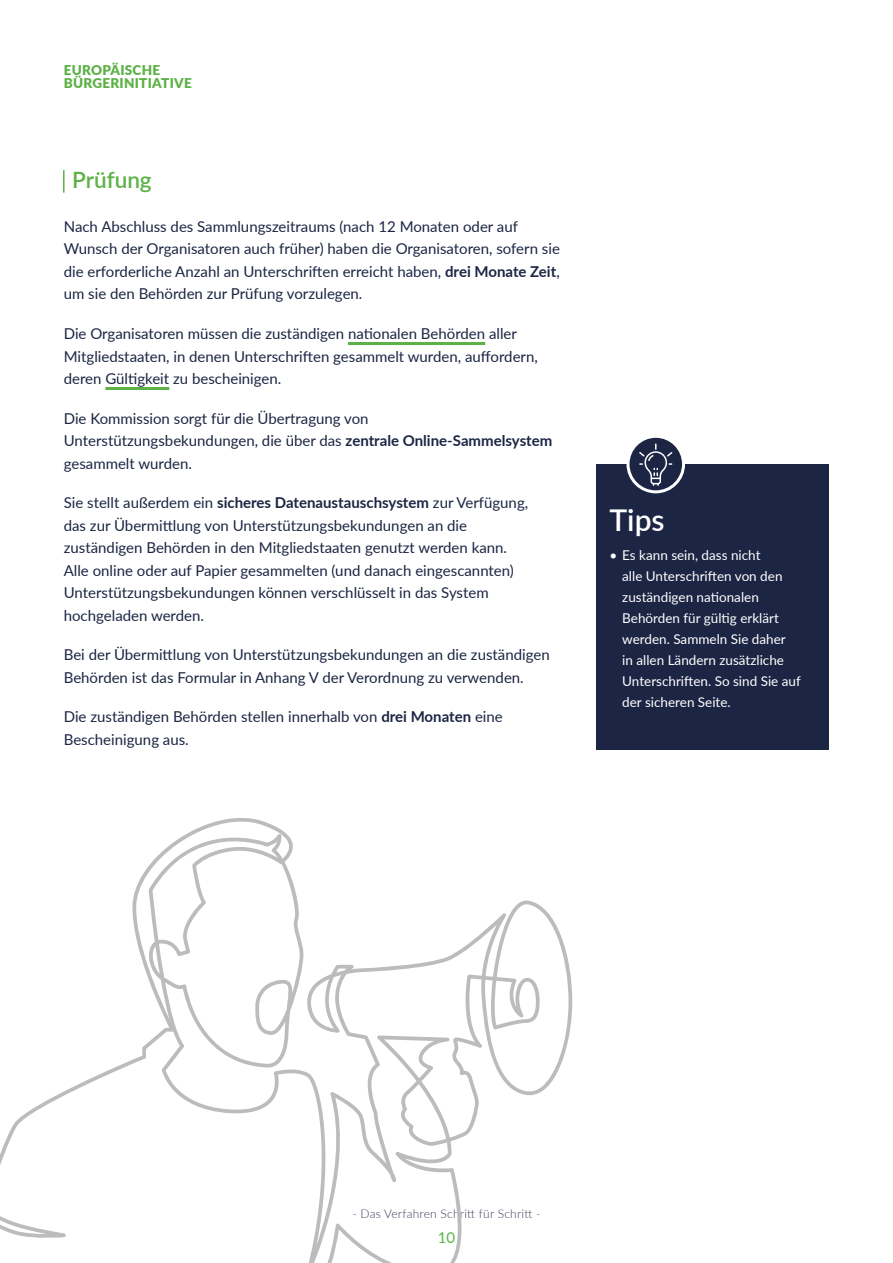
<style>
.page{position:relative;width:893px;height:1263px;background:#fff}
.page>*{position:absolute;margin:0;border:0;box-sizing:border-box;transform-origin:0 0}
.t1{font:600 30px "Lato";color:#fff}
.t2{font:600 22.5px "Lato";color:#5cb246}
.t3{font:15px/22.5px "Lato";color:#1c2543}
.t4{font:15px "Lato";color:#5cb246}
.t5{font:13.5px/21px "Lato";color:#fff}
.t6{font:900 13.5px/13.5px "Lato";letter-spacing:.02em;color:#5cb246}
.t7{font:300 12px "Lato";letter-spacing:.02em;color:#3c3e5c}
.s1{font-weight:700}
</style>
<div class="page">
<svg style="left:0;top:818px;width:573px;height:445px"></svg>
<hr style="left:63px;top:170px;width:2px;height:23px;background:#5cb246">
<hr style="left:348px;top:342px;width:137px;height:3px;background:#5cb246">
<hr style="left:105px;top:387px;width:64px;height:3px;background:#5cb246">
<div style="left:597px;top:464px;width:232px;height:286px;background:#1c2543"></div>
<svg style="left:628px;top:436px;width:55px;height:56px"></svg>
<div style="left:626px;top:435px;width:59px;height:58px;border:3px solid #fff;border-radius:50%"></div>
<svg style="left:639px;top:443px;width:33px;height:43px"></svg>
<p class="t6" style="left:64px;top:62px;width:129px">EUROPÄISCHE<br>BÜRGERINITIATIVE</p>
<h2 class="t2" style="left:72px;top:164px;width:81px">Prüfung</h2>
<p class="t3" style="left:64px;top:215px;width:498px">Nach Abschluss des Sammlungszeitraums (nach 12 Monaten oder auf Wunsch der Organisatoren auch früher) haben die Organisatoren, sofern sie die erforderliche Anzahl an Unterschriften erreicht haben, <span class="s1">drei Monate Zeit</span>, um sie den Behörden zur Prüfung vorzulegen.</p>
<p class="t3" style="left:64px;top:322px;width:476px">Die Organisatoren müssen die zuständigen nationalen Behörden aller<br>Mitgliedstaaten, in denen Unterschriften gesammelt wurden, auffordern, deren Gültigkeit zu bescheinigen.</p>
<p class="t3" style="left:64px;top:406px;width:490px">Die Kommission sorgt für die Übertragung von<br>Unterstützungsbekundungen, die über das <span class="s1">zentrale Online-Sammelsystem </span>gesammelt wurden.</p>
<p class="t3" style="left:64px;top:491px;width:466px">Sie stellt außerdem ein <span class="s1">sicheres Datenaustauschsystem</span> zur Verfügung, das zur Übermittlung von Unterstützungsbekundungen an die zuständigen Behörden in den Mitgliedstaaten genutzt werden kann.<br>Alle online oder auf Papier gesammelten (und danach eingescannten)<br>Unterstützungsbekundungen können verschlüsselt in das System hochgeladen werden.</p>
<p class="t3" style="left:64px;top:643px;width:487px">Bei der Übermittlung von Unterstützungsbekundungen an die zuständigen<br>Behörden ist das Formular in Anhang V der Verordnung zu verwenden.</p>
<p class="t3" style="left:64px;top:705px;width:441px">Die zuständigen Behörden stellen innerhalb von <span class="s1">drei Monaten</span> eine<br>Bescheinigung aus.</p>
<h1 class="t1" style="left:609px;top:498px;width:57px">Tips</h1>
<p class="t5" style="left:622px;top:544px;width:180px;text-indent:-13px">• Es kann sein, dass nicht<br>alle Unterschriften von den zuständigen nationalen<br>Behörden für gültig erklärt werden. Sammeln Sie daher<br>in allen Ländern zusätzliche<br>Unterschriften. So sind Sie auf der sicheren Seite.</p>
<p class="t7" style="left:352px;top:1206px;width:190px">- Das Verfahren Schritt für Schritt -</p>
<p class="t4" style="left:438px;top:1227px;width:19px">10</p>
</div>
